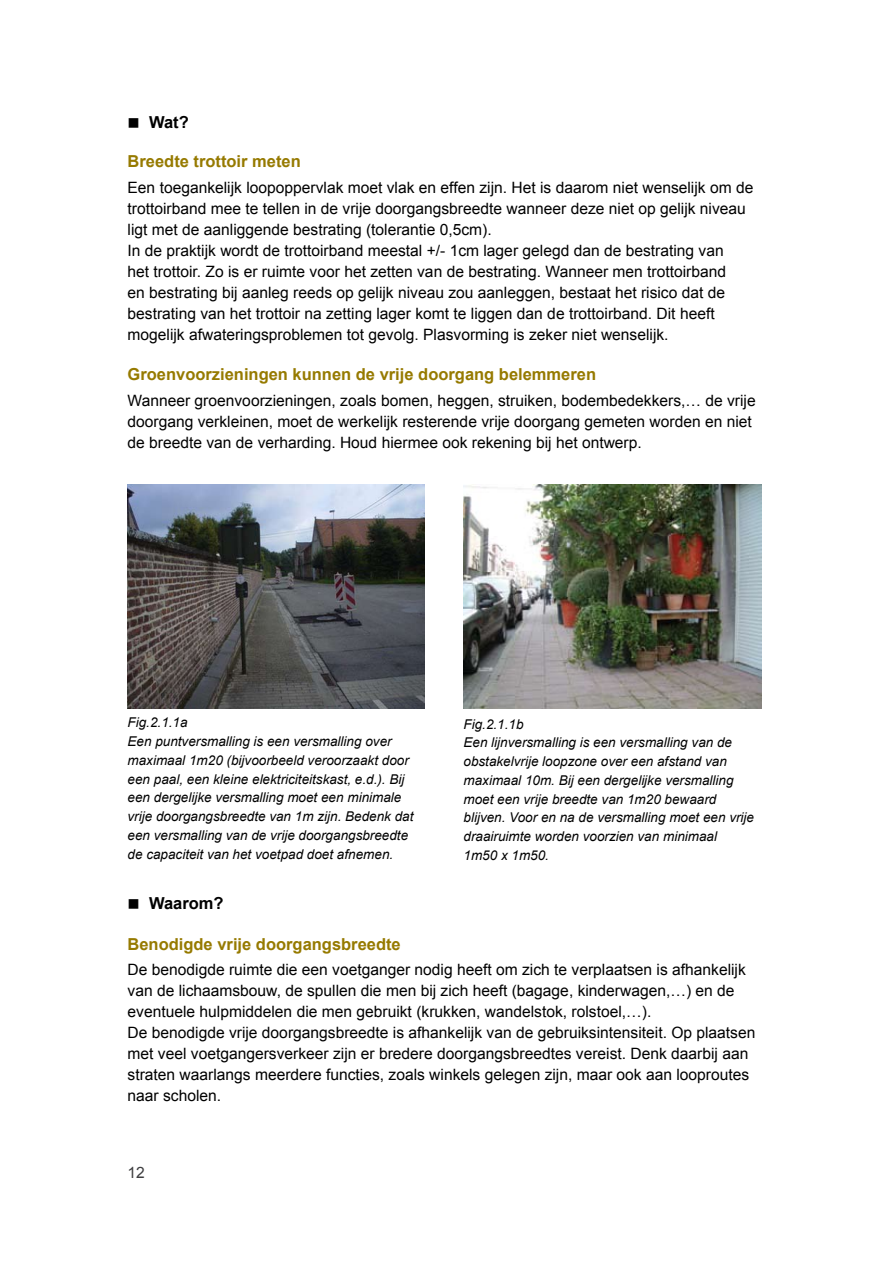
<style>
.page{position:relative;width:893px;height:1263px;background:#fff}
.page>*{position:absolute;margin:0;border:0;box-sizing:border-box;transform-origin:0 0}
.t1{font:700 16.5px "Arial";color:#967a00}
.t2{font:700 16.5px "Arial";color:#000}
.t3{font:15.6px/21px "Arial";color:#000}
.t4{font:15.6px "Arial";color:#3e3e40}
.t5{font:italic 13.5px/18.8px "Arial";color:#000}
</style>
<div class="page">
<img style="left:463px;top:485px;width:298px;height:223px">
<img style="left:128px;top:485px;width:297px;height:223px">
<p class="t2" style="left:128px;top:111px;width:63px">■ Wat?</p>
<p class="t1" style="left:128px;top:150px;width:175px">Breedte trottoir meten</p>
<p class="t3" style="left:128px;top:177px;width:627px">Een toegankelijk loopoppervlak moet vlak en effen zijn. Het is daarom niet wenselijk om de trottoirband mee te tellen in de vrije doorgangsbreedte wanneer deze niet op gelijk niveau ligt met de aanliggende bestrating (tolerantie 0,5cm).<br>In de praktijk wordt de trottoirband meestal +/- 1cm lager gelegd dan de bestrating van<br>het trottoir. Zo is er ruimte voor het zetten van de bestrating. Wanneer men trottoirband<br>en bestrating bij aanleg reeds op gelijk niveau zou aanleggen, bestaat het risico dat de bestrating van het trottoir na zetting lager komt te liggen dan de trottoirband. Dit heeft mogelijk afwateringsproblemen tot gevolg. Plasvorming is zeker niet wenselijk.</p>
<p class="t1" style="left:128px;top:364px;width:470px">Groenvoorzieningen kunnen de vrije doorgang belemmeren</p>
<p class="t3" style="left:128px;top:390px;width:630px">Wanneer groenvoorzieningen, zoals bomen, heggen, struiken, bodembedekkers,… de vrije doorgang verkleinen, moet de werkelijk resterende vrije doorgang gemeten worden en niet de breedte van de verharding. Houd hiermee ook rekening bij het ontwerp.</p>
<p class="t5" style="left:128px;top:713px;width:287px">Fig.2.1.1a<br>Een puntversmalling is een versmalling over maximaal 1m20 (bijvoorbeeld veroorzaakt door een paal, een kleine elektriciteitskast, e.d.). Bij een dergelijke versmalling moet een minimale vrije doorgangsbreedte van 1m zijn. Bedenk dat een versmalling van de vrije doorgangsbreedte de capaciteit van het voetpad doet afnemen.</p>
<p class="t5" style="left:463px;top:714px;width:292px">Fig.2.1.1b<br>Een lijnversmalling is een versmalling van de obstakelvrije loopzone over een afstand van maximaal 10m. Bij een dergelijke versmalling moet een vrije breedte van 1m20 bewaard blijven. Voor en na de versmalling moet een vrije draairuimte worden voorzien van minimaal 1m50 x 1m50.</p>
<p class="t2" style="left:128px;top:892px;width:98px">■ Waarom?</p>
<p class="t1" style="left:128px;top:933px;width:275px">Benodigde vrije doorgangsbreedte</p>
<p class="t3" style="left:128px;top:959px;width:629px">De benodigde ruimte die een voetganger nodig heeft om zich te verplaatsen is afhankelijk van de lichaamsbouw, de spullen die men bij zich heeft (bagage, kinderwagen,…) en de eventuele hulpmiddelen die men gebruikt (krukken, wandelstok, rolstoel,…).<br>De benodigde vrije doorgangsbreedte is afhankelijk van de gebruiksintensiteit. Op plaatsen met veel voetgangersverkeer zijn er bredere doorgangsbreedtes vereist. Denk daarbij aan straten waarlangs meerdere functies, zoals winkels gelegen zijn, maar ook aan looproutes naar scholen.</p>
<p class="t4" style="left:128px;top:1162px;width:19px">12</p>
</div>
